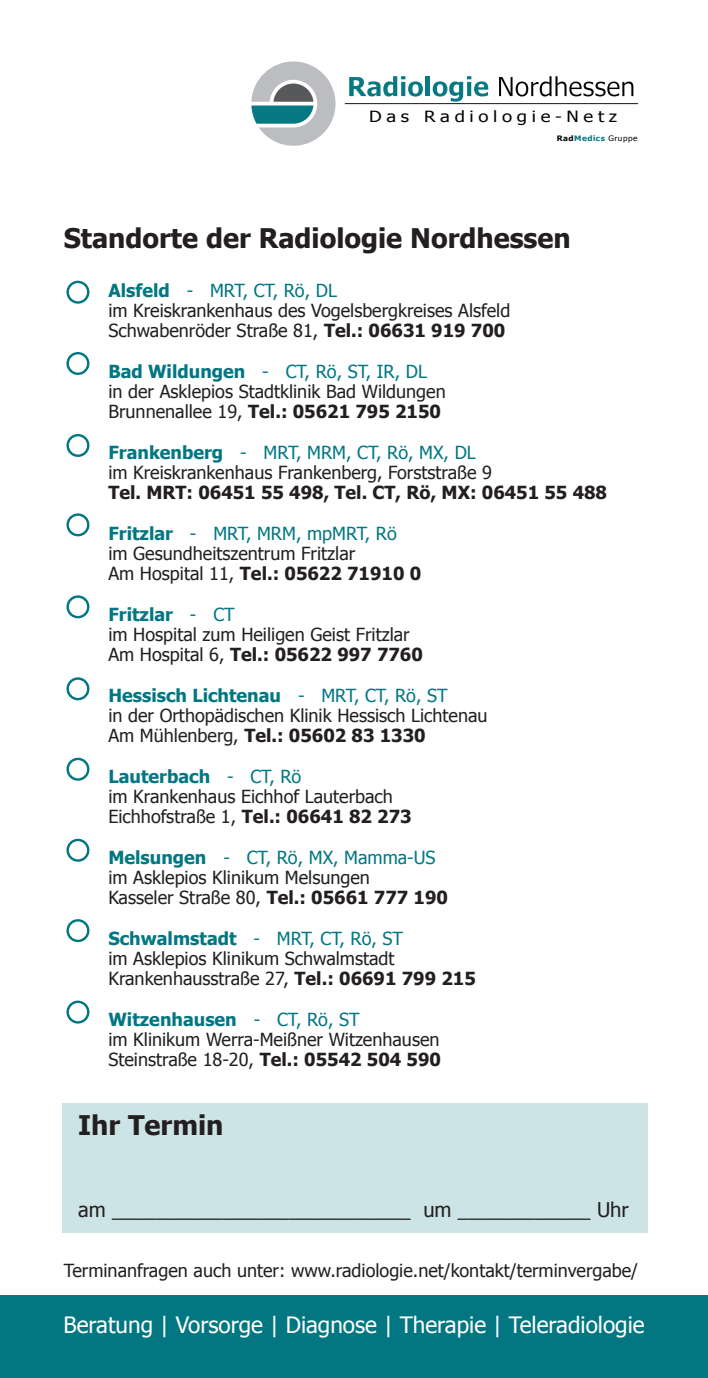
<style>
.page{position:relative;width:708px;height:1378px;background:#fff}
.page>*{position:absolute;margin:0;border:0;box-sizing:border-box;transform-origin:0 0}
.t1{font:700 27px "Tahoma";color:#231f20}
.t2{font:22.5px "Tahoma";color:#fff}
.t3{font:20.25px "Tahoma";color:#231f20}
.t4{font:18px "Tahoma";color:#231f20}
.t5{font:700 18px "Tahoma";color:#231f20}
.t6{font:18px "Tahoma";color:#027782}
.t7{font:700 18px "Tahoma";color:#027782}
.t8{font:15.53px "Tahoma";letter-spacing:.25em;color:#040503;scale:1.2 1}
.t9{font:700 7.42px "Tahoma";letter-spacing:.06em;color:#077983;scale:1.09 1}
.s1{color:#080a08}
.s2{font-weight:400;color:#040503}
.s3{font-weight:700}
.s4{font-weight:400}
</style>
<div class="page">
<div style="left:0;top:1295px;width:708px;height:83px;background:#027782"></div>
<div style="left:62px;top:1103px;width:585px;height:130px;background:#cde4e6"></div>
<hr style="left:345px;top:103px;width:293px;height:1px;background:#231f20">
<svg style="left:251px;top:61px;width:85px;height:85px"></svg>
<svg style="left:499px;top:76px;width:134px;height:20px"></svg>
<hr style="left:426px;top:76px;width:4px;height:20px;background:#077983">
<svg style="left:433px;top:76px;width:55px;height:26px"></svg>
<svg style="left:467px;top:82px;width:4px;height:14px"></svg>
<svg style="left:349px;top:76px;width:74px;height:21px"></svg>
<svg style="left:66px;top:434px;width:23px;height:23px"></svg>
<svg style="left:66px;top:513px;width:23px;height:23px"></svg>
<svg style="left:66px;top:595px;width:23px;height:23px"></svg>
<svg style="left:66px;top:677px;width:23px;height:23px"></svg>
<svg style="left:66px;top:758px;width:23px;height:23px"></svg>
<svg style="left:66px;top:839px;width:23px;height:23px"></svg>
<svg style="left:66px;top:919px;width:23px;height:23px"></svg>
<svg style="left:66px;top:1000px;width:23px;height:23px"></svg>
<svg style="left:66px;top:352px;width:23px;height:23px"></svg>
<div style="left:69px;top:354px;width:18px;height:18px;background:#fff;border-radius:50%"></div>
<div style="left:69px;top:436px;width:18px;height:18px;background:#fff;border-radius:50%"></div>
<div style="left:69px;top:516px;width:18px;height:18px;background:#fff;border-radius:50%"></div>
<div style="left:69px;top:598px;width:18px;height:18px;background:#fff;border-radius:50%"></div>
<div style="left:69px;top:680px;width:18px;height:18px;background:#fff;border-radius:50%"></div>
<div style="left:69px;top:760px;width:18px;height:18px;background:#fff;border-radius:50%"></div>
<div style="left:69px;top:841px;width:18px;height:18px;background:#fff;border-radius:50%"></div>
<div style="left:69px;top:921px;width:18px;height:18px;background:#fff;border-radius:50%"></div>
<div style="left:69px;top:1003px;width:18px;height:18px;background:#fff;border-radius:50%"></div>
<svg style="left:66px;top:281px;width:23px;height:23px"></svg>
<div style="left:69px;top:283px;width:18px;height:18px;background:#fff;border-radius:50%"></div>
<p class="t8" style="left:369px;top:106px;width:208px">Das Radiologie-Netz</p>
<p class="t9" style="left:557px;top:133px;width:76px"><span class="s1">Rad</span>Medics <span class="s2">Gruppe</span></p>
<p class="t1" style="left:64px;top:219px;width:509px">Standorte der Radiologie Nordhessen</p>
<p class="t6" style="left:108px;top:278px;width:230px"><span class="s3">Alsfeld</span> - MRT, CT, Rö, DL</p>
<p class="t4" style="left:108px;top:298px;width:403px">im Kreiskrankenhaus des Vogelsbergkreises Alsfeld</p>
<p class="t4" style="left:108px;top:319px;width:398px">Schwabenröder Straße 81, <span class="s3">Tel.: 06631 919 700</span></p>
<p class="t6" style="left:108px;top:359px;width:320px"><span class="s3">Bad Wildungen</span> - CT, Rö, ST, IR, DL</p>
<p class="t4" style="left:108px;top:379px;width:339px">in der Asklepios Stadtklinik Bad Wildungen</p>
<p class="t5" style="left:108px;top:399px;width:334px"><span class="s4">Brunnenallee 19,</span> Tel.: 05621 795 2150</p>
<p class="t6" style="left:108px;top:440px;width:369px"><span class="s3">Frankenberg</span> - MRT, MRM, CT, Rö, MX, DL</p>
<p class="t4" style="left:108px;top:460px;width:385px">im Kreiskrankenhaus Frankenberg, Forststraße 9</p>
<p class="t5" style="left:108px;top:480px;width:500px">Tel. MRT: 06451 55 498, Tel. CT, Rö, MX: 06451 55 488</p>
<p class="t6" style="left:108px;top:521px;width:290px"><span class="s3">Fritzlar</span> - MRT, MRM, mpMRT, Rö</p>
<p class="t4" style="left:108px;top:541px;width:248px">im Gesundheitszentrum Fritzlar</p>
<p class="t5" style="left:108px;top:561px;width:314px"><span class="s4">Am Hospital 11,</span> Tel.: 05622 71910 0</p>
<p class="t7" style="left:108px;top:601px;width:128px">Fritzlar <span class="s4">- CT</span></p>
<p class="t4" style="left:108px;top:622px;width:303px">im Hospital zum Heiligen Geist Fritzlar</p>
<p class="t5" style="left:108px;top:642px;width:316px"><span class="s4">Am Hospital 6,</span> Tel.: 05622 997 7760</p>
<p class="t7" style="left:108px;top:682px;width:341px">Hessisch Lichtenau <span class="s4">- MRT, CT, Rö, ST</span></p>
<p class="t4" style="left:108px;top:703px;width:381px">in der Orthopädischen Klinik Hessisch Lichtenau</p>
<p class="t5" style="left:108px;top:723px;width:319px"><span class="s4">Am Mühlenberg,</span> Tel.: 05602 83 1330</p>
<p class="t7" style="left:108px;top:763px;width:194px">Lauterbach <span class="s4">- CT, Rö</span></p>
<p class="t4" style="left:108px;top:784px;width:286px">im Krankenhaus Eichhof Lauterbach</p>
<p class="t4" style="left:108px;top:805px;width:305px">Eichhofstraße 1, <span class="s3">Tel.: 06641 82 273</span></p>
<p class="t6" style="left:108px;top:845px;width:329px"><span class="s3">Melsungen</span> - CT, Rö, MX, Mamma-US</p>
<p class="t4" style="left:108px;top:865px;width:263px">im Asklepios Klinikum Melsungen</p>
<p class="t4" style="left:108px;top:886px;width:341px">Kasseler Straße 80, <span class="s3">Tel.: 05661 777 190</span></p>
<p class="t6" style="left:108px;top:926px;width:296px"><span class="s3">Schwalmstadt</span> - MRT, CT, Rö, ST</p>
<p class="t4" style="left:108px;top:946px;width:288px">im Asklepios Klinikum Schwalmstadt</p>
<p class="t4" style="left:108px;top:967px;width:369px">Krankenhausstraße 27, <span class="s3">Tel.: 06691 799 215</span></p>
<p class="t7" style="left:108px;top:1006px;width:253px">Witzenhausen <span class="s4">- CT, Rö, ST</span></p>
<p class="t4" style="left:108px;top:1027px;width:333px">im Klinikum Werra-Meißner Witzenhausen</p>
<p class="t4" style="left:108px;top:1048px;width:334px">Steinstraße 18-20, <span class="s3">Tel.: 05542 504 590</span></p>
<p class="t1" style="left:78px;top:1106px;width:147px">Ihr Termin</p>
<p class="t3" style="left:78px;top:1195px;width:552px">am ___________________________ um ____________ Uhr</p>
<p class="t4" style="left:64px;top:1258px;width:576px">Terminanfragen auch unter: www.radiologie.net/kontakt/terminvergabe/</p>
<p class="t2" style="left:63px;top:1309px;width:583px">Beratung | Vorsorge | Diagnose | Therapie | Teleradiologie</p>
</div>
